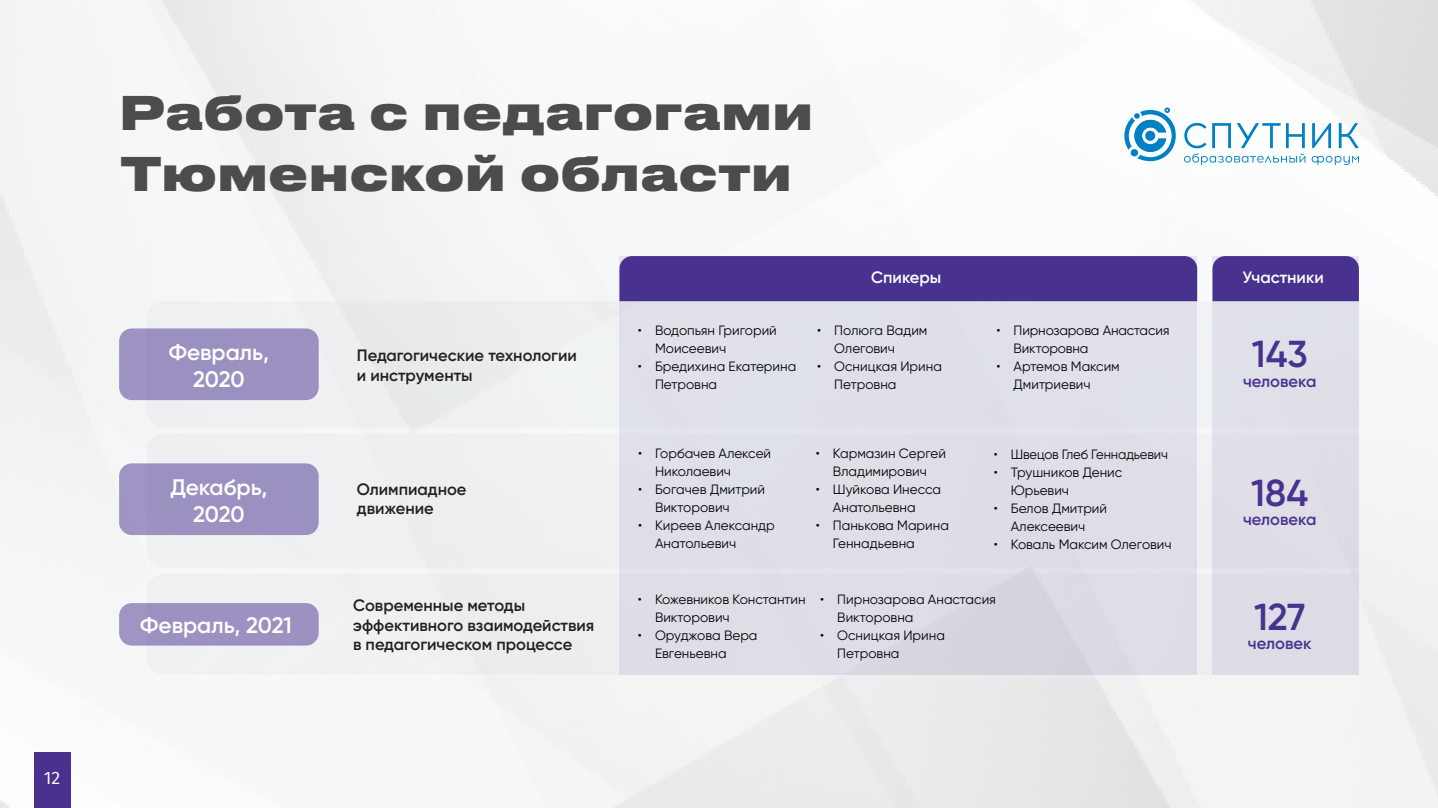
<style>
.page{position:relative;width:1438px;height:808px;background:#fff}
.page>*{position:absolute;margin:0;border:0;box-sizing:border-box;transform-origin:0 0}
.t1{font:800 45.75px/61.5px "Druk Text Wide Cyr";color:#4c4c4c}
.t2{font:600 37.5px "Gilroy";color:#49328f}
.t3{font:600 22.5px/27px "Gilroy";color:#fff;text-align:center}
.t4{font:18px "Fira Sans";color:#fff}
.t5{font:600 16.5px/19.5px "Gilroy";color:#231f20}
.t6{font:600 16.5px "Gilroy";color:#49328f}
.t7{font:600 16.5px "Gilroy";color:#fff}
.t8{font:13.5px/18px "Gilroy";color:#040503}
</style>
<div class="page">
<img style="left:0;top:0;width:1437px;height:808px">
<div style="left:34px;top:752px;width:36px;height:56px;background:#49328f"></div>
<div style="left:619px;top:256px;width:578px;height:419px;background:#e4e2ec"></div>
<div style="left:1212px;top:256px;width:146px;height:419px;background:#dedde7"></div>
<svg style="left:147px;top:301px;width:1211px;height:126px"></svg>
<svg style="left:147px;top:574px;width:1065px;height:101px"></svg>
<svg style="left:147px;top:433px;width:1065px;height:135px"></svg>
<div style="left:119px;top:603px;width:200px;height:43px;background:#9c91c0;border-radius:13px"></div>
<div style="left:119px;top:328px;width:200px;height:72px;background:#9c91c0;border-radius:13px"></div>
<div style="left:619px;top:256px;width:578px;height:45px;background:#49328f"></div>
<div style="left:1212px;top:256px;width:146px;height:45px;background:#49328f"></div>
<div style="left:119px;top:463px;width:200px;height:72px;background:#9b91c0;border-radius:13px"></div>
<svg style="left:1311px;top:156px;width:47px;height:9px"></svg>
<svg style="left:1311px;top:123px;width:19px;height:25px"></svg>
<svg style="left:1338px;top:123px;width:20px;height:25px"></svg>
<svg style="left:1121px;top:107px;width:184px;height:62px"></svg>
<h3 class="t4" style="left:44px;top:764px;width:18px">12</h3>
<h1 class="t1" style="left:119px;top:77px;width:695px">Работа с педагогами<br>Тюменской области</h1>
<p class="t7" style="left:871px;top:267px;width:72px">Спикеры</p>
<p class="t7" style="left:1242px;top:267px;width:83px">Участники</p>
<h3 class="t3" style="left:169px;top:338px;width:102px">Февраль,<br>2020</h3>
<h3 class="t3" style="left:170px;top:473px;width:98px">Декабрь,<br>2020</h3>
<h3 class="t3" style="left:140px;top:612px;width:153px">Февраль, 2021</h3>
<p class="t8" style="left:1013px;top:321px;width:157px;text-indent:-17px">• Пирнозарова Анастасия<br>Викторовна</p>
<p class="t8" style="left:1013px;top:357px;width:108px;text-indent:-17px">• Артемов Максим<br>Дмитриевич</p>
<p class="t8" style="left:834px;top:321px;width:95px;text-indent:-17px">• Полюга Вадим<br>Олегович</p>
<p class="t8" style="left:834px;top:357px;width:109px;text-indent:-17px">• Осницкая Ирина<br>Петровна</p>
<p class="t8" style="left:655px;top:321px;width:123px;text-indent:-17px">• Водопьян Григорий<br>Моисеевич</p>
<p class="t8" style="left:655px;top:357px;width:143px;text-indent:-17px">• Бредихина Екатерина<br>Петровна</p>
<p class="t5" style="left:357px;top:345px;width:221px">Педагогические технологии и инструменты</p>
<h2 class="t2" style="left:1251px;top:331px;width:57px">143</h2>
<p class="t6" style="left:1242px;top:371px;width:75px">человека</p>
<p class="t5" style="left:357px;top:479px;width:111px">Олимпиадное движение</p>
<p class="t5" style="left:353px;top:596px;width:243px">Современные методы эффективного взаимодействия в педагогическом процессе</p>
<p class="t8" style="left:655px;top:445px;width:118px;text-indent:-17px">• Горбачев Алексей<br>Николаевич</p>
<p class="t8" style="left:655px;top:481px;width:111px;text-indent:-17px">• Богачев Дмитрий<br>Викторович</p>
<p class="t8" style="left:655px;top:517px;width:121px;text-indent:-17px">• Киреев Александр<br>Анатольевич</p>
<p class="t8" style="left:815px;top:445px;width:132px;text-align:center">• Кармазин Сергей<br>Владимирович</p>
<p class="t8" style="left:832px;top:481px;width:110px;text-indent:-17px">• Шуйкова Инесса<br>Анатольевна</p>
<p class="t8" style="left:832px;top:517px;width:117px;text-indent:-17px">• Панькова Марина<br>Геннадьевна</p>
<p class="t8" style="left:993px;top:445px;width:176px">• Швецов Глеб Геннадьевич</p>
<p class="t8" style="left:1010px;top:463px;width:113px;text-indent:-17px">• Трушников Денис<br>Юрьевич</p>
<p class="t8" style="left:993px;top:499px;width:115px;text-align:center">• Белов Дмитрий<br>Алексеевич</p>
<p class="t8" style="left:993px;top:535px;width:179px">• Коваль Максим Олегович</p>
<p class="t8" style="left:655px;top:590px;width:152px;text-indent:-17px">• Кожевников Константин<br>Викторович</p>
<p class="t8" style="left:655px;top:626px;width:104px;text-indent:-17px">• Оруджова Вера<br>Евгеньевна</p>
<p class="t8" style="left:837px;top:590px;width:160px;text-indent:-17px">• Пирнозарова Анастасия<br>Викторовна</p>
<p class="t8" style="left:837px;top:626px;width:109px;text-indent:-17px">• Осницкая Ирина<br>Петровна</p>
<h2 class="t2" style="left:1250px;top:469px;width:59px">184</h2>
<p class="t6" style="left:1242px;top:509px;width:75px">человека</p>
<h2 class="t2" style="left:1253px;top:593px;width:53px">127</h2>
<p class="t6" style="left:1247px;top:633px;width:65px">человек</p>
</div>
